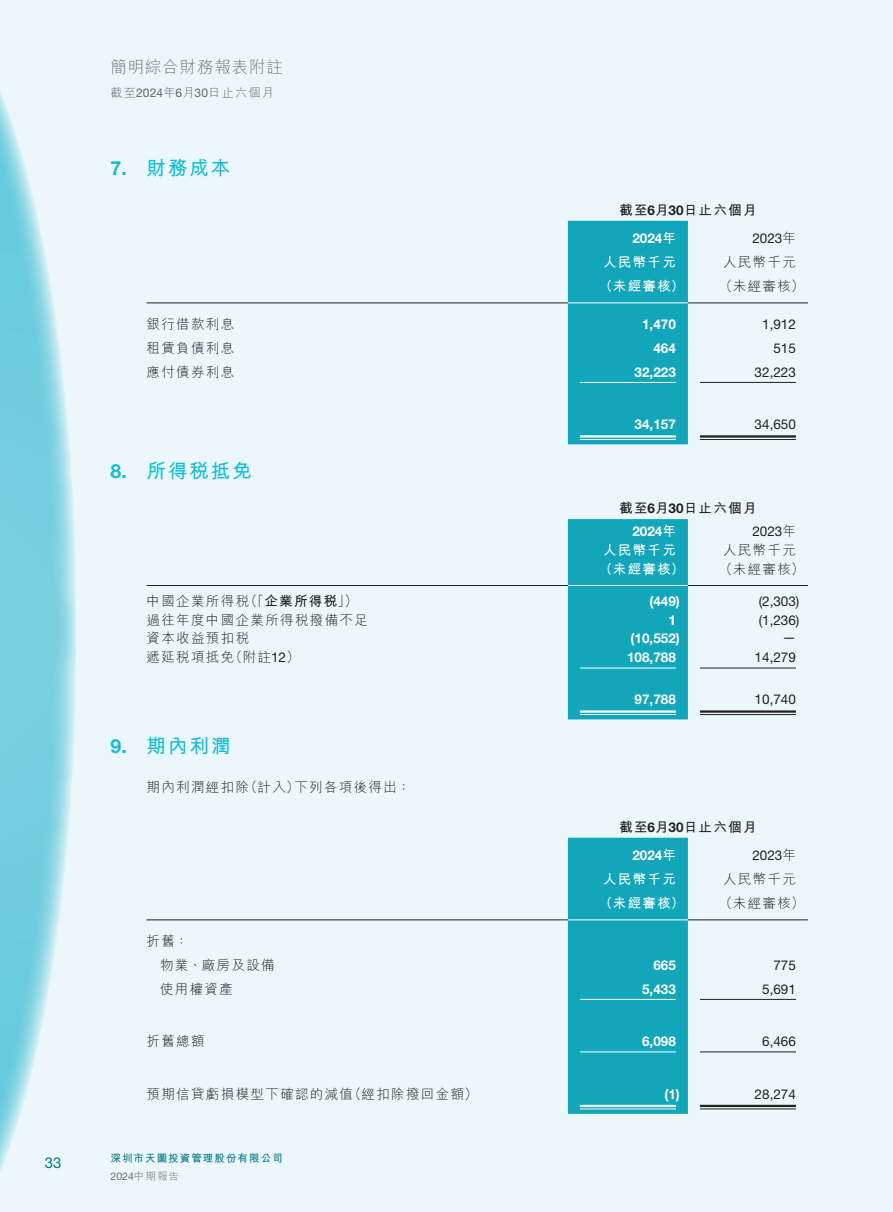
<style>
.page{position:relative;width:893px;height:1212px;background:#ebf7fa}
.page>*{position:absolute;margin:0;border:0;box-sizing:border-box;transform-origin:0 0}
._03_H1{font:700 19.5px "M Hei HK";letter-spacing:.1em;color:#14bdd4}
._03_H1-2{font:700 19.5px "Helvetica Neue LT Std";color:#14bdd4}
.t1{font:300 16.5px "M Hei HK";letter-spacing:.05em;color:#76787b}
.t2{font:15px "Helvetica Neue LT Std";color:#097888}
._15_Table_Stub{font:300 13.5px "M Hei HK";letter-spacing:.1em;color:#231f20}
._01_Body_Text{font:13.5px "Helvetica Neue LT Std";color:#231f20}
._01_Body_Text-2{font:700 13.5px "Helvetica Neue LT Std";color:#fff}
._01_Body_Text-3{font:300 13.5px "M Hei HK";letter-spacing:.1em;color:#231f20}
._01_Body_Text-4{font:700 13.5px "M Hei HK";letter-spacing:.1em;color:#231f20}
._01_Body_Text-5{font:700 13.5px "M Hei HK";letter-spacing:.1em;color:#fff}
._15_Table_Stub-2{font:700 13.5px "M Hei HK";letter-spacing:.1em;color:#231f20}
.t3{font:300 12px "M Hei HK";letter-spacing:.115em;color:#636366}
.t4{font:700 10.5px "M Hei HK";letter-spacing:.1em;color:#097888}
.t5{font:10.5px "Helvetica Neue LT Std";color:#6c6d70}
.s1{font-family:"Helvetica Neue LT Std";font-weight:400}
.s2{font-weight:300}
.s3{font-family:"M Hei HK";font-weight:300}
.s4{font-family:"Helvetica Neue LT Std"}
.s5{font-family:"M Hei HK"}
</style>
<div class="page">
<svg style="left:0;top:91px;width:76px;height:1081px"></svg>
<div style="left:568px;top:221px;width:120px;height:223px;background:#12a6ba"></div>
<hr style="left:147px;top:302px;width:421px;height:1px;background:#231f20">
<hr style="left:568px;top:302px;width:120px;height:1px;background:#fff">
<hr style="left:688px;top:302px;width:120px;height:1px;background:#231f20">
<hr style="left:580px;top:382px;width:96px;height:1px;background:#fff">
<hr style="left:700px;top:382px;width:96px;height:1px;background:#231f20">
<hr style="left:580px;top:435px;width:96px;height:3px;background:#fff">
<hr style="left:580px;top:439px;width:96px;height:1px;background:#fff">
<hr style="left:700px;top:435px;width:96px;height:3px;background:#231f20">
<hr style="left:700px;top:439px;width:96px;height:1px;background:#231f20">
<div style="left:568px;top:519px;width:120px;height:200px;background:#12a6ba"></div>
<hr style="left:147px;top:585px;width:421px;height:1px;background:#231f20">
<hr style="left:568px;top:585px;width:120px;height:1px;background:#fff">
<hr style="left:688px;top:585px;width:120px;height:1px;background:#231f20">
<hr style="left:580px;top:668px;width:96px;height:1px;background:#fff">
<hr style="left:700px;top:668px;width:96px;height:1px;background:#231f20">
<hr style="left:580px;top:710px;width:96px;height:3px;background:#fff">
<hr style="left:580px;top:714px;width:96px;height:1px;background:#fff">
<hr style="left:700px;top:710px;width:96px;height:3px;background:#231f20">
<hr style="left:700px;top:714px;width:96px;height:1px;background:#231f20">
<div style="left:568px;top:838px;width:120px;height:276px;background:#12a6ba"></div>
<hr style="left:147px;top:919px;width:421px;height:1px;background:#231f20">
<hr style="left:568px;top:919px;width:120px;height:1px;background:#fff">
<hr style="left:688px;top:919px;width:120px;height:1px;background:#231f20">
<hr style="left:580px;top:999px;width:96px;height:1px;background:#fff">
<hr style="left:700px;top:999px;width:96px;height:1px;background:#231f20">
<hr style="left:580px;top:1051px;width:96px;height:1px;background:#fff">
<hr style="left:700px;top:1051px;width:96px;height:1px;background:#231f20">
<hr style="left:580px;top:1105px;width:96px;height:2px;background:#fff">
<hr style="left:580px;top:1108px;width:96px;height:1px;background:#fff">
<hr style="left:700px;top:1105px;width:96px;height:2px;background:#231f20">
<hr style="left:700px;top:1108px;width:96px;height:1px;background:#231f20">
<p class="t1" style="left:111px;top:55px;width:174px">簡明綜合財務報表附註</p>
<p class="t3" style="left:111px;top:84px;width:165px">截至<span class="s1">2024</span>年月<span class="s1">6 30</span>日止六個月</p>
<p class="_03_H1-2" style="left:111px;top:156px;width:18px">7.</p>
<p class="_03_H1" style="left:147px;top:153px;width:85px">財務成本</p>
<p class="_15_Table_Stub" style="left:147px;top:314px;width:89px">銀行借款利息</p>
<p class="_15_Table_Stub" style="left:147px;top:338px;width:89px">租賃負債利息</p>
<p class="_15_Table_Stub" style="left:147px;top:362px;width:89px">應付債券利息</p>
<p class="_03_H1-2" style="left:111px;top:459px;width:18px">8.</p>
<p class="_03_H1" style="left:147px;top:457px;width:107px">所得稅抵免</p>
<p class="_15_Table_Stub-2" style="left:244px;top:591px;width:115px"><span class="s2">（「</span>企業所得稅 <span class="s2">(「</span></p>
<p class="_15_Table_Stub" style="left:147px;top:591px;width:104px">中國企業所得稅</p>
<p class="_15_Table_Stub" style="left:147px;top:610px;width:223px">過往年度中國企業所得稅撥備不足</p>
<p class="_15_Table_Stub" style="left:147px;top:629px;width:104px">資本收益預扣稅</p>
<p class="_15_Table_Stub" style="left:229px;top:648px;width:72px">（附註<span class="s1">12</span>(</p>
<p class="_15_Table_Stub" style="left:147px;top:648px;width:89px">遞延稅項抵免</p>
<p class="_03_H1-2" style="left:111px;top:734px;width:18px">9.</p>
<p class="_03_H1" style="left:147px;top:732px;width:85px">期內利潤</p>
<p class="_01_Body_Text-3" style="left:244px;top:778px;width:57px">（計入）</p>
<p class="_01_Body_Text-3" style="left:294px;top:778px;width:118px">下列各項後得出：</p>
<p class="_01_Body_Text-3" style="left:147px;top:778px;width:104px">期內利潤經扣除</p>
<p class="t2" style="left:45px;top:1154px;width:18px">33</p>
<p class="_15_Table_Stub" style="left:147px;top:931px;width:43px">折舊：</p>
<p class="_15_Table_Stub" style="left:160px;top:955px;width:116px">物業、廠房及設備</p>
<p class="_15_Table_Stub" style="left:160px;top:979px;width:74px">使用權資產</p>
<p class="_15_Table_Stub" style="left:147px;top:1031px;width:60px">折舊總額</p>
<p class="_15_Table_Stub" style="left:147px;top:1084px;width:208px">預期信貸虧損模型下確認的減值</p>
<p class="_15_Table_Stub" style="left:348px;top:1084px;width:131px">（經扣除撥回金額(</p>
<p class="t4" style="left:111px;top:1150px;width:174px">深圳市天圖投資管理股份有限公司</p>
<p class="t5" style="left:111px;top:1170px;width:70px">2024<span class="s3">中期報告</span></p>
<p class="_01_Body_Text-4" style="left:619px;top:200px;width:139px">截至月<span class="s4">6 30</span>日止六個月</p>
<p class="_01_Body_Text" style="left:752px;top:230px;width:45px">2023<span class="s3">年</span></p>
<p class="_01_Body_Text-2" style="left:632px;top:230px;width:45px">2024<span class="s5">年</span></p>
<p class="_01_Body_Text-5" style="left:603px;top:252px;width:74px">人民幣千元</p>
<p class="_01_Body_Text-3" style="left:723px;top:253px;width:74px">人民幣千元</p>
<p class="_01_Body_Text-5" style="left:599px;top:276px;width:87px">（未經審核）</p>
<p class="_01_Body_Text-3" style="left:719px;top:277px;width:87px">（未經審核(</p>
<p class="_01_Body_Text-2" style="left:642px;top:315px;width:35px">1,470</p>
<p class="_01_Body_Text" style="left:762px;top:316px;width:35px">1,912</p>
<p class="_01_Body_Text-2" style="left:653px;top:339px;width:24px">464</p>
<p class="_01_Body_Text" style="left:773px;top:340px;width:24px">515</p>
<p class="_01_Body_Text-2" style="left:635px;top:363px;width:43px">32,223</p>
<p class="_01_Body_Text" style="left:755px;top:364px;width:43px">32,223</p>
<p class="_01_Body_Text-2" style="left:635px;top:416px;width:43px">34,157</p>
<p class="_01_Body_Text" style="left:755px;top:416px;width:43px">34,650</p>
<p class="_01_Body_Text-4" style="left:619px;top:498px;width:139px">截至月<span class="s4">6 30</span>日止六個月</p>
<p class="_01_Body_Text" style="left:752px;top:523px;width:45px">2023<span class="s3">年</span></p>
<p class="_01_Body_Text-2" style="left:632px;top:523px;width:45px">2024<span class="s5">年</span></p>
<p class="_01_Body_Text-5" style="left:603px;top:540px;width:74px">人民幣千元</p>
<p class="_01_Body_Text-3" style="left:723px;top:540px;width:74px">人民幣千元</p>
<p class="_01_Body_Text-5" style="left:599px;top:559px;width:87px">（未經審核）</p>
<p class="_01_Body_Text-3" style="left:719px;top:559px;width:87px">（未經審核(</p>
<p class="_01_Body_Text-2" style="left:649px;top:593px;width:32px">)449(</p>
<p class="_01_Body_Text" style="left:759px;top:593px;width:42px">)2,303(</p>
<p class="_01_Body_Text-2" style="left:668px;top:611px;width:9px">1</p>
<p class="_01_Body_Text" style="left:759px;top:612px;width:42px">)1,236(</p>
<p class="_01_Body_Text-2" style="left:631px;top:630px;width:51px">)10,552(</p>
<p class="_01_Body_Text" style="left:782px;top:629px;width:15px">—</p>
<p class="_01_Body_Text-2" style="left:627px;top:649px;width:50px">108,788</p>
<p class="_01_Body_Text" style="left:755px;top:649px;width:43px">14,279</p>
<p class="_01_Body_Text-2" style="left:635px;top:691px;width:43px">97,788</p>
<p class="_01_Body_Text" style="left:755px;top:691px;width:43px">10,740</p>
<p class="_01_Body_Text-4" style="left:619px;top:817px;width:139px">截至月<span class="s4">6 30</span>日止六個月</p>
<p class="_01_Body_Text" style="left:752px;top:847px;width:45px">2023<span class="s3">年</span></p>
<p class="_01_Body_Text-2" style="left:632px;top:847px;width:45px">2024<span class="s5">年</span></p>
<p class="_01_Body_Text-5" style="left:603px;top:869px;width:74px">人民幣千元</p>
<p class="_01_Body_Text-3" style="left:723px;top:869px;width:74px">人民幣千元</p>
<p class="_01_Body_Text-5" style="left:599px;top:893px;width:87px">（未經審核）</p>
<p class="_01_Body_Text-3" style="left:719px;top:893px;width:87px">（未經審核(</p>
<p class="_01_Body_Text-2" style="left:653px;top:956px;width:24px">665</p>
<p class="_01_Body_Text" style="left:773px;top:957px;width:24px">775</p>
<p class="_01_Body_Text-2" style="left:642px;top:980px;width:35px">5,433</p>
<p class="_01_Body_Text" style="left:762px;top:981px;width:35px">5,691</p>
<p class="_01_Body_Text-2" style="left:642px;top:1033px;width:35px">6,098</p>
<p class="_01_Body_Text" style="left:762px;top:1033px;width:35px">6,466</p>
<p class="_01_Body_Text-2" style="left:664px;top:1085px;width:17px">(1)</p>
<p class="_01_Body_Text" style="left:755px;top:1086px;width:43px">28,274</p>
</div>
